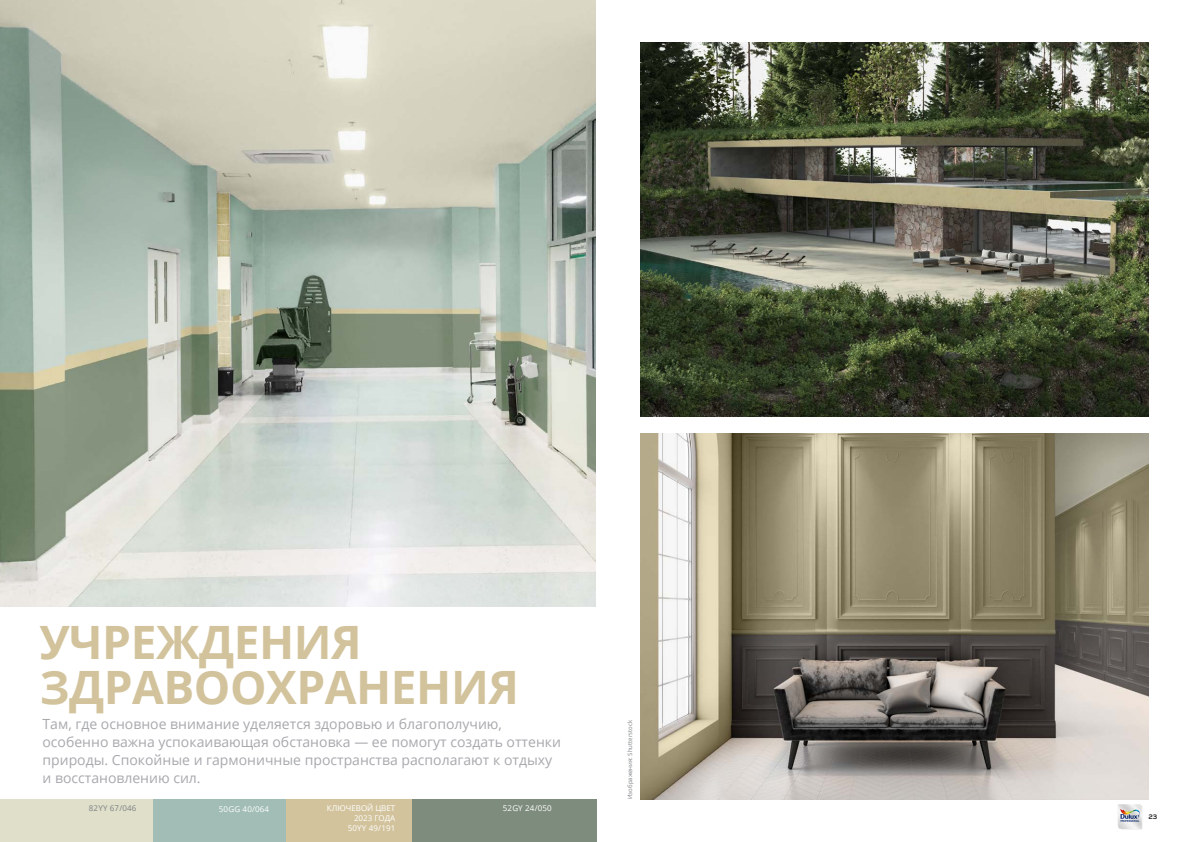
<style>
.page{position:relative;width:1191px;height:842px;background:#fff}
.page>*{position:absolute;margin:0;border:0;box-sizing:border-box;transform-origin:0 0}
.t1{font:700 46px/45px "Open Sans";letter-spacing:-.01em;color:#d2c39c}
.t2{font:14px/18px "Open Sans";color:#a8a9ad}
.t3{font:8px/10px "Open Sans";color:#fff;text-align:right}
.t4{font:8px "Open Sans";letter-spacing:.02em;color:#fff}
.t5{font:8px "Open Sans";letter-spacing:.02em;color:#808285}
.t6{font:700 7px "Colour Sans";color:#231f20}
.t7{font:6px "Open Sans";color:#808285}
</style>
<div class="page">
<img style="left:1118px;top:804px;width:24px;height:26px">
<img style="left:0;top:0;width:595px;height:607px">
<img style="left:641px;top:43px;width:507px;height:373px">
<img style="left:641px;top:433px;width:507px;height:366px">
<div style="left:0;top:799px;width:153px;height:43px;background:#dfdfca"></div>
<div style="left:286px;top:799px;width:135px;height:43px;background:#d2c39c"></div>
<div style="left:412px;top:799px;width:184px;height:43px;background:#7e8c7d"></div>
<div style="left:153px;top:799px;width:133px;height:43px;background:#a1bdb5"></div>
<h1 class="t1" style="left:40px;top:618px;width:481px">УЧРЕЖДЕНИЯ<br>ЗДРАВООХРАНЕНИЯ</h1>
<p class="t2" style="left:43px;top:715px;width:520px">Там, где основное внимание уделяется здоровью и благополучию, особенно важна успокаивающая обстановка — ее помогут создать оттенки природы. Спокойные и гармоничные пространства располагают к отдыху и восстановлению сил.</p>
<p class="t3" style="left:327px;top:803px;width:70px">КЛЮЧЕВОЙ ЦВЕТ<br>2023 ГОДА<br>50YY 49/191</p>
<p class="t5" style="left:89px;top:803px;width:49px">82YY 67/046</p>
<p class="t4" style="left:219px;top:803px;width:52px">50GG 40/064</p>
<p class="t4" style="left:503px;top:803px;width:50px">52GY 24/050</p>
<p class="t7" style="left:626px;top:799px;width:80px;rotate:-90deg">Изображения: Shutterstock</p>
<p class="t6" style="left:1148px;top:811px;width:10px">23</p>
</div>
